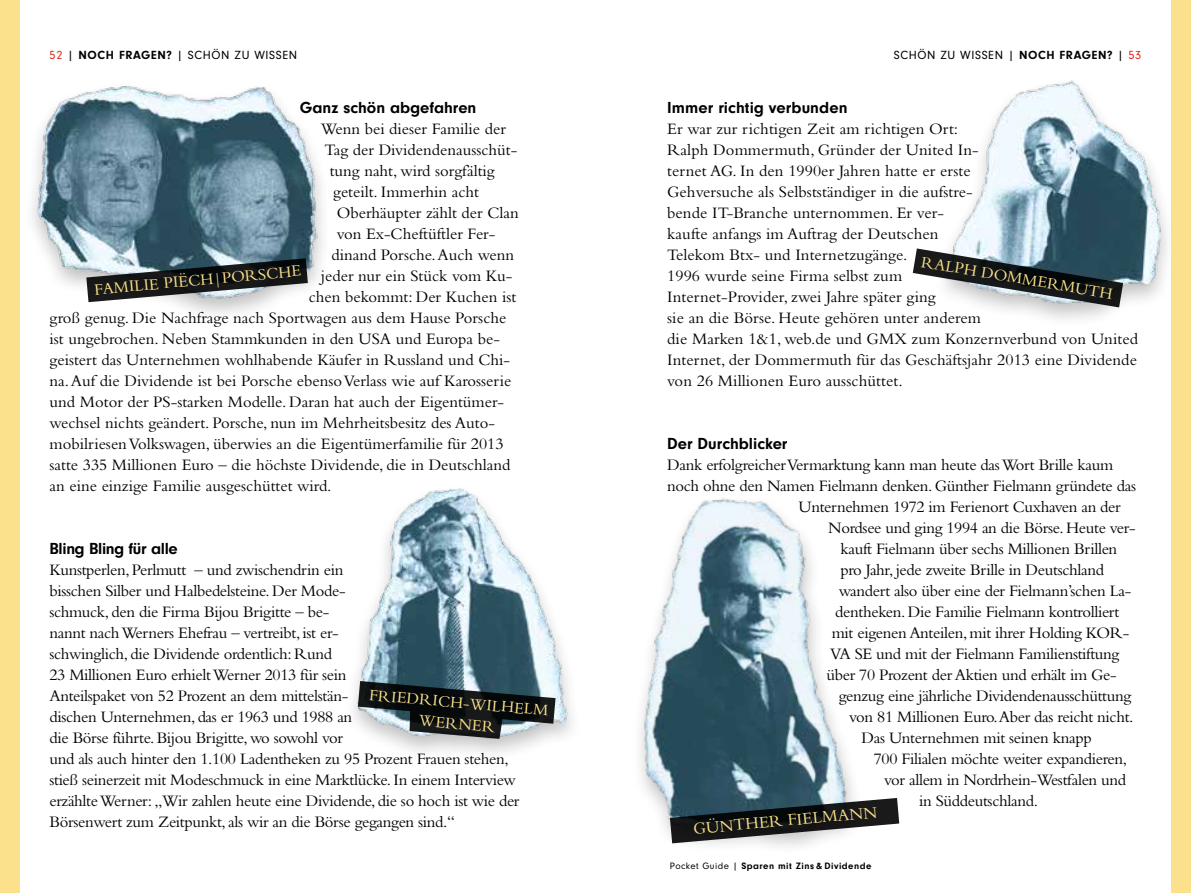
<style>
.page{position:relative;width:1191px;height:893px;background:#fff}
.page>*{position:absolute;margin:0;border:0;box-sizing:border-box;transform-origin:0 0}
.t1{font:17.15px "Bembo Std";color:#fbe18b}
.t2{font:16.62px/21px "Bembo Std";letter-spacing:-.02em;color:#000}
.t3{font:16.62px "Bembo Std";color:#000}
.t4{font:16.62px/21px "Bembo Std";letter-spacing:.005em;color:#000}
.t5{font:16.62px/21px "Bembo Std";color:#fbe18b;text-align:center}
.t6{font:700 16.62px "Neuzeit Grotesk T";color:#000}
.t7{font:700 16.62px "Neuzeit Grotesk T";letter-spacing:-.02em;color:#000}
.t8{font:12.25px "Neuzeit Grotesk T";letter-spacing:.05em;color:#000}
.t9{font:700 9.62px "Neuzeit Grotesk T";letter-spacing:.05em;color:#000}
.s1{color:#e42313}
.s2{font-weight:700}
.s3{font-weight:400}
</style>
<div class="page">
<img style="left:32px;top:86px;width:291px;height:228px">
<img style="left:952px;top:80px;width:215px;height:232px">
<img style="left:353px;top:488px;width:219px;height:261px">
<img style="left:640px;top:498px;width:214px;height:349px">
<div style="left:1171px;top:0;width:20px;height:893px;background:#fbe18b"></div>
<div style="left:0;top:0;width:20px;height:893px;background:#fbe18b"></div>
<svg style="left:670px;top:798px;width:229px;height:45px;background:#4c5457"></svg>
<svg style="left:358px;top:681px;width:197px;height:58px;background:#485054"></svg>
<svg style="left:912px;top:248px;width:211px;height:59px"></svg>
<svg style="left:86px;top:258px;width:222px;height:44px;background:#5c6265"></svg>
<p class="t8" style="left:50px;top:48px;width:249px"><span class="s1">52</span> | <span class="s2">NOCH FRAGEN?</span> | SCHÖN ZU WISSEN</p>
<p class="t8" style="left:893px;top:48px;width:249px">SCHÖN ZU WISSEN | <span class="s2">NOCH FRAGEN?</span> | <span class="s1">53</span></p>
<p class="t6" style="left:300px;top:98px;width:178px">Ganz schön abgefahren</p>
<p class="t3" style="left:321px;top:119px;width:186px">Wenn bei dieser Familie der</p>
<p class="t3" style="left:324px;top:140px;width:194px">Tag der Dividendenausschüt-</p>
<p class="t3" style="left:330px;top:161px;width:166px">tung naht, wird sorgfältig</p>
<p class="t3" style="left:333px;top:182px;width:147px">geteilt. Immerhin acht</p>
<p class="t3" style="left:337px;top:203px;width:183px">Oberhäupter zählt der Clan</p>
<p class="t3" style="left:337px;top:224px;width:160px">von Ex-Cheftüftler Fer-</p>
<p class="t3" style="left:331px;top:245px;width:184px">dinand Porsche. Auch wenn</p>
<p class="t3" style="left:321px;top:266px;width:193px">jeder nur ein Stück vom Ku-</p>
<p class="t3" style="left:309px;top:287px;width:209px">chen bekommt: Der Kuchen ist</p>
<p class="t3" style="left:50px;top:308px;width:458px">groß genug. Die Nachfrage nach Sportwagen aus dem Hause Porsche</p>
<p class="t3" style="left:50px;top:329px;width:452px">ist ungebrochen. Neben Stammkunden in den USA und Europa be-</p>
<p class="t3" style="left:50px;top:350px;width:462px">geistert das Unternehmen wohlhabende Käufer in Russland und Chi-</p>
<p class="t3" style="left:50px;top:371px;width:463px">na. Auf die Dividende ist bei Porsche ebenso Verlass wie auf Karosserie</p>
<p class="t3" style="left:50px;top:392px;width:456px">und Motor der PS-starken Modelle. Daran hat auch der Eigentümer-</p>
<p class="t3" style="left:50px;top:413px;width:447px">wechsel nichts geändert. Porsche, nun im Mehrheitsbesitz des Auto-</p>
<p class="t3" style="left:50px;top:434px;width:455px">mobilriesen Volkswagen, überwies an die Eigentümerfamilie für 2013</p>
<p class="t3" style="left:50px;top:455px;width:462px">satte 335 Millionen Euro – die höchste Dividende, die in Deutschland</p>
<p class="t3" style="left:50px;top:476px;width:283px">an eine einzige Familie ausgeschüttet wird.</p>
<p class="t5" style="left:93px;top:278px;width:209px;rotate:-5deg">FAMILIE PIËCH|PORSCHE</p>
<p class="t7" style="left:49px;top:539px;width:130px">Bling Bling für alle</p>
<p class="t2" style="left:49px;top:559px;width:471px">Kunstperlen, Perlmutt – und zwischendrin ein<br>bisschen Silber und Halbedelsteine. Der Mode-<br>schmuck, den die Firma Bijou Brigitte – be-<br>nannt nach Werners Ehefrau – vertreibt, ist er-<br>schwinglich, die Dividende ordentlich: Rund<br>23 Millionen Euro erhielt Werner 2013 für sein<br>Anteilspaket von 52 Prozent an dem mittelstän-<br>dischen Unternehmen, das er 1963 und 1988 an<br>die Börse führte. Bijou Brigitte, wo sowohl vor<br>und als auch hinter den 1.100 Ladentheken zu 95 Prozent Frauen stehen, stieß seinerzeit mit Modeschmuck in eine Marktlücke. In einem Interview erzählte Werner: „Wir zahlen heute eine Dividende, die so hoch ist wie der Börsenwert zum Zeitpunkt, als wir an die Börse gegangen sind.“</p>
<p class="t5" style="left:370px;top:684px;width:181px;rotate:5deg">FRIEDRICH-WILHELM<br>WERNER</p>
<p class="t6" style="left:667px;top:98px;width:182px">Immer richtig verbunden</p>
<p class="t4" style="left:667px;top:118px;width:472px">Er war zur richtigen Zeit am richtigen Ort:<br>Ralph Dommermuth, Gründer der United In-<br>ternet AG. In den 1990er Jahren hatte er erste<br>Gehversuche als Selbstständiger in die aufstre-<br>bende IT-Branche unternommen. Er ver-<br>kaufte anfangs im Auftrag der Deutschen<br>Telekom Btx- und Internetzugänge.<br>1996 wurde seine Firma selbst zum<br>Internet-Provider, zwei Jahre später ging<br>sie an die Börse. Heute gehören unter anderem<br>die Marken 1&amp;1, web.de und GMX zum Konzernverbund von United Internet, der Dommermuth für das Geschäftsjahr 2013 eine Dividende von 26 Millionen Euro ausschüttet.</p>
<p class="t5" style="left:923px;top:250px;width:195px;rotate:10deg">RALPH DOMMERMUTH</p>
<p class="t6" style="left:667px;top:434px;width:122px">Der Durchblicker</p>
<p class="t2" style="left:667px;top:454px;width:447px">Dank erfolgreicher Vermarktung kann man heute das Wort Brille kaum</p>
<p class="t2" style="left:667px;top:475px;width:470px">noch ohne den Namen Fielmann denken. Günther Fielmann gründete das</p>
<p class="t2" style="left:798px;top:496px;width:324px">Unternehmen 1972 im Ferienort Cuxhaven an der</p>
<p class="t2" style="left:828px;top:517px;width:309px">Nordsee und ging 1994 an die Börse. Heute ver-</p>
<p class="t2" style="left:840px;top:538px;width:278px">kauft Fielmann über sechs Millionen Brillen</p>
<p class="t2" style="left:840px;top:559px;width:265px">pro Jahr, jede zweite Brille in Deutschland</p>
<p class="t2" style="left:838px;top:580px;width:294px">wandert also über eine der Fielmann’schen La-</p>
<p class="t2" style="left:835px;top:601px;width:286px">dentheken. Die Familie Fielmann kontrolliert</p>
<p class="t2" style="left:831px;top:622px;width:299px">mit eigenen Anteilen, mit ihrer Holding KOR-</p>
<p class="t2" style="left:830px;top:643px;width:291px">VA SE und mit der Fielmann Familienstiftung</p>
<p class="t2" style="left:826px;top:664px;width:292px">über 70 Prozent der Aktien und erhält im Ge-</p>
<p class="t2" style="left:838px;top:685px;width:294px">genzug eine jährliche Dividendenausschüttung</p>
<p class="t2" style="left:849px;top:706px;width:286px">von 81 Millionen Euro.Aber das reicht nicht.</p>
<p class="t2" style="left:861px;top:727px;width:232px">Das Unternehmen mit seinen knapp</p>
<p class="t2" style="left:873px;top:748px;width:255px">700 Filialen möchte weiter expandieren,</p>
<p class="t2" style="left:884px;top:769px;width:243px">vor allem in Nordrhein-Westfalen und</p>
<p class="t2" style="left:919px;top:790px;width:120px">in Süddeutschland.</p>
<p class="t1" style="left:692px;top:818px;width:186px;rotate:-5deg">GÜNTHER FIELMANN</p>
<p class="t9" style="left:670px;top:860px;width:203px"><span class="s3">Pocket Guide |</span> Sparen mit Zins &amp; Dividende</p>
</div>
